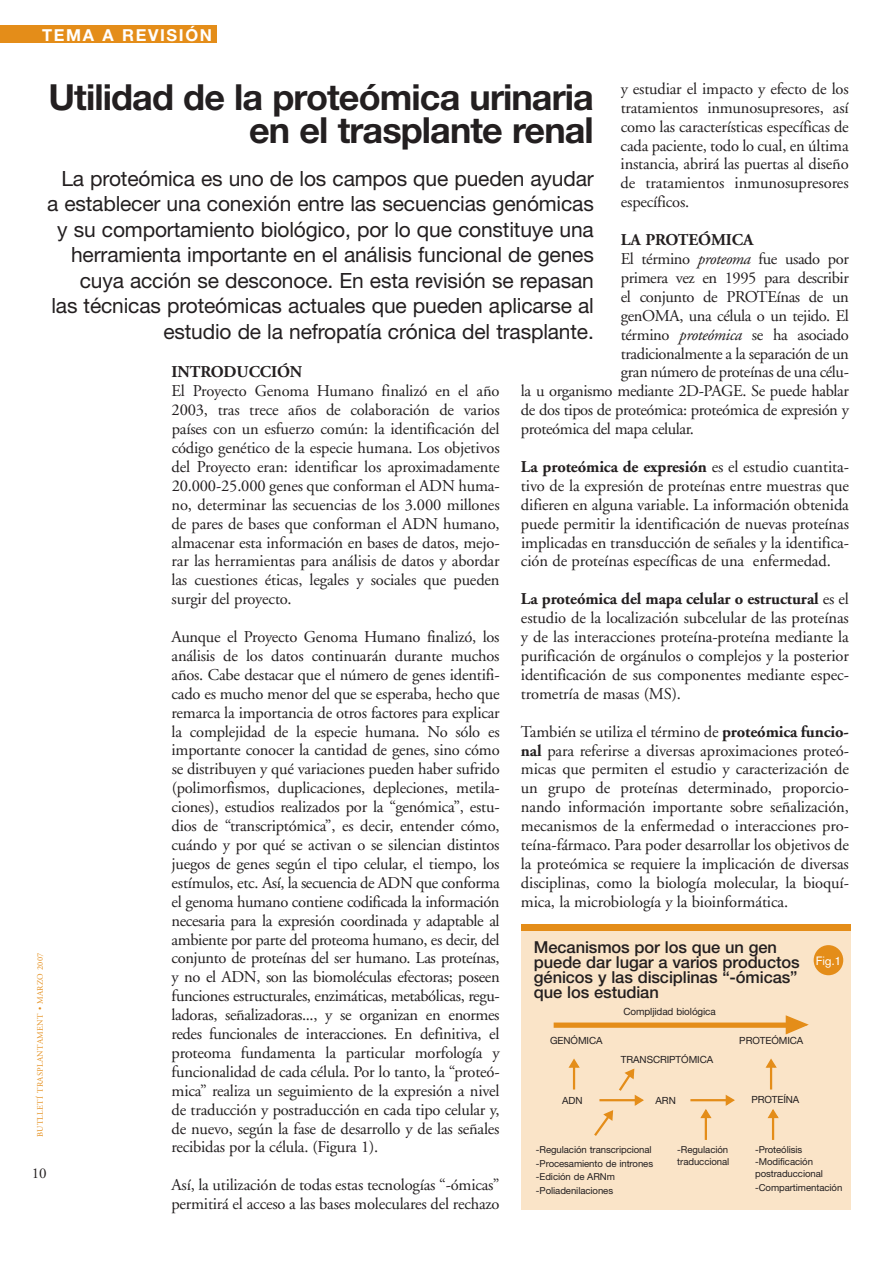
<style>
.page{position:relative;width:893px;height:1263px;background:#fff}
.page>*{position:absolute;margin:0;border:0;box-sizing:border-box;transform-origin:0 0}
.t1{font:700 36px/33px "Helvetica Neue";letter-spacing:-.025em;color:#231f20;text-align:right}
.t2{font:21px/25.5px "Helvetica Neue";letter-spacing:-.01em;color:#231f20;text-align:right}
.t3{font:16.5px/18.9px "Adobe Garamond";letter-spacing:-.015em;color:#231f20;text-align:justify}
.t4{font:500 16.5px/15px "Helvetica Neue";letter-spacing:-.005em;color:#231f20}
.t5{font:700 16.5px "Adobe Garamond";letter-spacing:-.005em;color:#231f20}
.t6{font:700 16.5px "Helvetica Neue";letter-spacing:.1em;color:#fff}
.t7{font:15px "Adobe Garamond";color:#231f20}
.t8{font:12px "Akzidenz Grotesk BE";color:#fff}
.t9{font:9.9px "Helvetica Neue";letter-spacing:-.01em;color:#231f20}
.t10{font:9.6px/13.5px "Helvetica Neue";letter-spacing:-.01em;color:#231f20}
.t11{font:8.25px "Adobe Garamond";letter-spacing:.04em;color:#e48d19}
.s1{font-style:italic}
.s2{font-weight:700}
</style>
<div class="page">
<div style="left:521px;top:931px;width:329px;height:278px;background:#fae4c8"></div>
<div style="left:521px;top:924px;width:329px;height:7px;background:#e48d19"></div>
<div style="left:814px;top:945px;width:29px;height:30px;background:#e48d19;border-radius:50%"></div>
<div style="left:554px;top:1022px;width:233px;height:6px;background:#e48d19"></div>
<svg style="left:785px;top:1015px;width:24px;height:20px"></svg>
<hr style="left:770px;top:1066px;width:2px;height:23px;background:#e48d19">
<svg style="left:765px;top:1058px;width:12px;height:10px"></svg>
<hr style="left:573px;top:1066px;width:2px;height:23px;background:#e48d19">
<svg style="left:568px;top:1058px;width:12px;height:10px"></svg>
<hr style="left:690px;top:1099px;width:37px;height:2px;background:#e48d19">
<svg style="left:725px;top:1094px;width:10px;height:12px"></svg>
<svg style="left:594px;top:1068px;width:50px;height:68px"></svg>
<hr style="left:705px;top:1116px;width:2px;height:24px;background:#e48d19">
<svg style="left:700px;top:1109px;width:12px;height:10px"></svg>
<hr style="left:772px;top:1116px;width:2px;height:24px;background:#e48d19">
<svg style="left:767px;top:1109px;width:12px;height:10px"></svg>
<div style="left:0;top:25px;width:216px;height:18px;background:#e48d19"></div>
<p class="t6" style="left:42px;top:25px;width:172px">TEMA A REVISIÓN</p>
<p class="t3" style="left:621px;top:80px;width:230px">y estudiar el impacto y efecto de los tratamientos inmunosupresores, así como las características específicas de cada paciente, todo lo cual, en última instancia, abrirá las puertas al diseño de tratamientos inmunosupresores específicos.</p>
<p class="t5" style="left:621px;top:231px;width:134px">LA PROTEÓMICA</p>
<p class="t3" style="left:621px;top:250px;width:230px">El término <span class="s1">proteoma</span> fue usado por</p>
<p class="t3" style="left:621px;top:269px;width:230px">primera vez en 1995 para describir</p>
<p class="t3" style="left:621px;top:288px;width:230px">el conjunto de PROTEínas de un</p>
<p class="t3" style="left:621px;top:306px;width:230px">genOMA, una célula o un tejido. El</p>
<p class="t3" style="left:621px;top:325px;width:230px">término <span class="s1">proteómica</span> se ha asociado</p>
<p class="t3" style="left:621px;top:344px;width:230px">tradicionalmente a la separación de un</p>
<p class="t3" style="left:621px;top:363px;width:230px">gran número de proteínas de una célu-</p>
<p class="t3" style="left:521px;top:382px;width:329px">la u organismo mediante 2D-PAGE. Se puede hablar</p>
<p class="t3" style="left:521px;top:401px;width:330px">de dos tipos de proteómica: proteómica de expresión y</p>
<p class="t3" style="left:521px;top:420px;width:175px">proteómica del mapa celular.</p>
<p class="t3" style="left:521px;top:458px;width:330px"><span class="s2">La proteómica de expresión</span> es el estudio cuantita&shy;tivo de la expresión de proteínas entre muestras que difieren en alguna variable. La información obtenida puede permitir la identificación de nuevas proteínas implicadas en transducción de señales y la identifica&shy;ción de proteínas específicas de una enfermedad.</p>
<p class="t3" style="left:521px;top:590px;width:330px"><span class="s2">La proteómica del mapa celular o estructural</span> es el estudio de la localización subcelular de las proteínas y de las interacciones proteína-proteína mediante la purificación de orgánulos o complejos y la posterior identificación de sus componentes mediante espec&shy;trometría de masas (MS).</p>
<p class="t3" style="left:521px;top:722px;width:330px">También se utiliza el término de <span class="s2">proteómica funcio&shy;nal</span> para referirse a diversas aproximaciones proteó&shy;micas que permiten el estudio y caracterización de un grupo de proteínas determinado, proporcio&shy;nando información importante sobre señalización, mecanismos de la enfermedad o interacciones pro&shy;teína-fármaco. Para poder desarrollar los objetivos de la proteómica se requiere la implicación de diversas disciplinas, como la biología molecular, la bioquí&shy;mica, la microbiología y la bioinformática.</p>
<h1 class="t1" style="left:48px;top:80px;width:547px">Utilidad de la proteómica urinaria en el trasplante renal</h1>
<p class="t2" style="left:47px;top:165px;width:548px">La proteómica es uno de los campos que pueden ayudar a establecer una conexión entre las secuencias genómicas y su comportamiento biológico, por lo que constituye una herramienta importante en el análisis funcional de genes cuya acción se desconoce. En esta revisión se repasan<br>las técnicas proteómicas actuales que pueden aplicarse al estudio de la nefropatía crónica del trasplante.</p>
<p class="t5" style="left:172px;top:363px;width:132px">INTRODUCCIÓN</p>
<p class="t3" style="left:172px;top:382px;width:330px">El Proyecto Genoma Humano finalizó en el año 2003, tras trece años de colaboración de varios países con un esfuerzo común: la identificación del código genético de la especie humana. Los objetivos del Proyecto eran: identificar los aproximadamente 20.000-25.000 genes que conforman el ADN huma&shy;no, determinar las secuencias de los 3.000 millones de pares de bases que conforman el ADN humano, almacenar esta información en bases de datos, mejo&shy;rar las herramientas para análisis de datos y abordar las cuestiones éticas, legales y sociales que pueden surgir del proyecto.</p>
<p class="t3" style="left:171px;top:628px;width:330px">Aunque el Proyecto Genoma Humano finalizó, los análisis de los datos continuarán durante muchos años. Cabe destacar que el número de genes identifi&shy;cado es mucho menor del que se esperaba, hecho que remarca la importancia de otros factores para explicar la complejidad de la especie humana. No sólo es importante conocer la cantidad de genes, sino cómo se distribuyen y qué variaciones pueden haber sufrido (polimorfismos, duplicaciones, depleciones, metila&shy;ciones), estudios realizados por la “genómica”, estu&shy;dios de “transcriptómica”, es decir, entender cómo, cuándo y por qué se activan o se silencian distintos juegos de genes según el tipo celular, el tiempo, los estímulos, etc. Así, la secuencia de ADN que conforma el genoma humano contiene codificada la información necesaria para la expresión coordinada y adaptable al ambiente por parte del proteoma humano, es decir, del conjunto de proteínas del ser humano. Las proteínas, y no el ADN, son las biomoléculas efectoras; poseen funciones estructurales, enzimáticas, metabólicas, regu&shy;ladoras, señalizadoras..., y se organizan en enormes redes funcionales de interacciones. En definitiva, el proteoma fundamenta la particular morfología y funcionalidad de cada célula. Por lo tanto, la “proteó&shy;mica” realiza un seguimiento de la expresión a nivel de traducción y postraducción en cada tipo celular y, de nuevo, según la fase de desarrollo y de las señales recibidas por la célula. (Figura 1).</p>
<p class="t3" style="left:171px;top:1176px;width:330px">Así, la utilización de todas estas tecnologías “-ómicas” permitirá el acceso a las bases moleculares del rechazo</p>
<p class="t4" style="left:534px;top:940px;width:267px">Mecanismos por los que un gen puede dar lugar a varios productos génicos y las disciplinas “-ómicas” que los estudian</p>
<p class="t11" style="left:36px;top:1137px;width:186px;rotate:-90deg">BUTLLETÍ TRASPLANTAMENT • MARZO 2007</p>
<p class="t8" style="left:816px;top:954px;width:27px">Fig.1</p>
<p class="t9" style="left:623px;top:1005px;width:94px">Compljidad biológica</p>
<p class="t9" style="left:550px;top:1034px;width:35px">GenÓmica</p>
<p class="t9" style="left:739px;top:1034px;width:14px">Proteómica</p>
<p class="t9" style="left:621px;top:1053px;width:13px">Transcriptómica</p>
<p class="t9" style="left:656px;top:1094px;width:22px">ARN</p>
<p class="t9" style="left:562px;top:1094px;width:22px">ADN</p>
<p class="t9" style="left:751px;top:1094px;width:14px">Prote</p>
<p class="t9" style="left:783px;top:1094px;width:17px">íNA</p>
<p class="t10" style="left:536px;top:1143px;width:119px">-Regulación transcripcional -- Procesamiento de intrones -Edición de ARNm -Poliadenilaciones</p>
<p class="t10" style="left:677px;top:1143px;width:54px;line-height:12px">-Regulación traduccional</p>
<p class="t10" style="left:755px;top:1143px;width:69px;line-height:12px">-Proteólisis -Modificación postraduccional</p>
<p class="t7" style="left:32px;top:1165px;width:16px">10</p>
<p class="t10" style="left:755px;top:1180px;width:89px">-Compartimentación</p>
</div>
